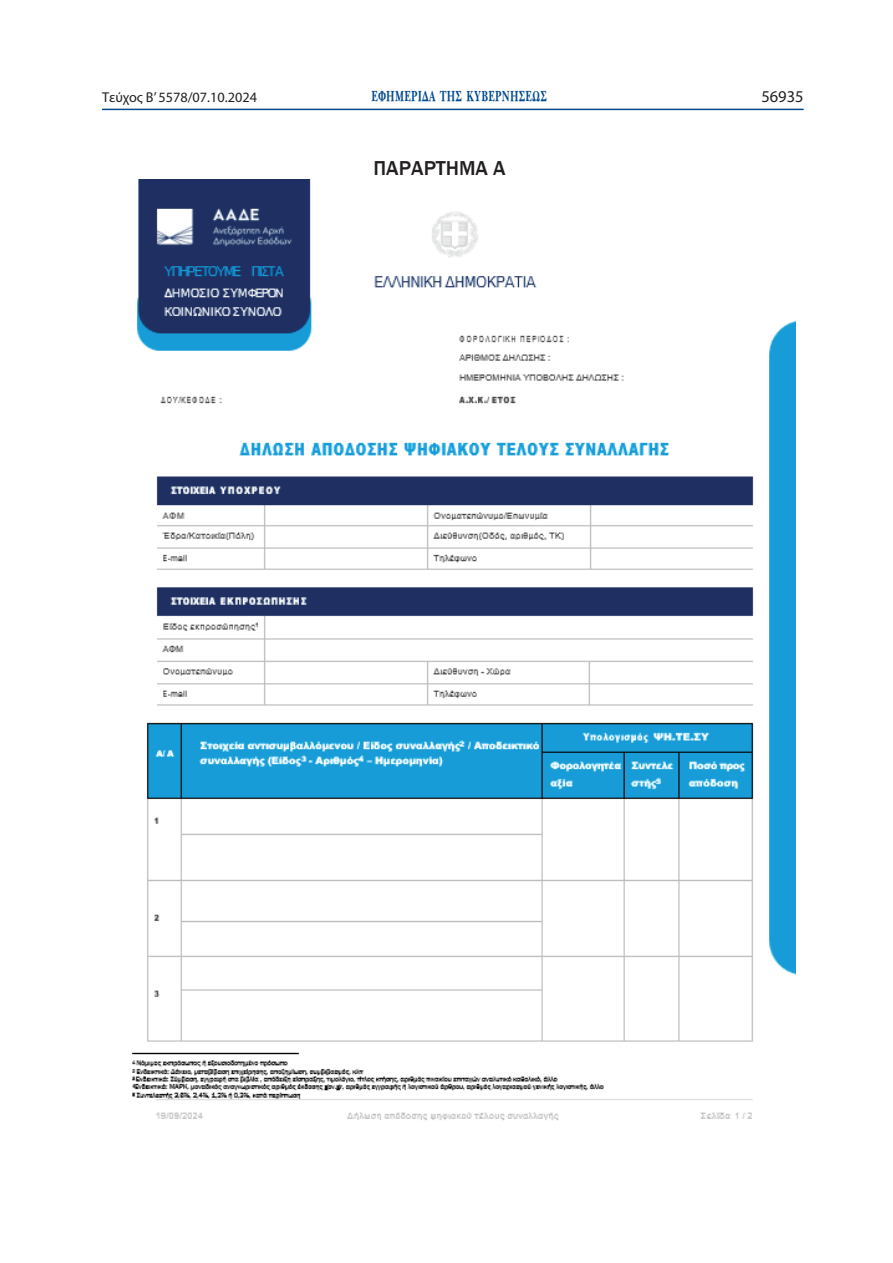
<style>
.page{position:relative;width:893px;height:1263px;background:#fff}
.page>*{position:absolute;margin:0;border:0;box-sizing:border-box;transform-origin:0 0}
.t1{font:500 20.7px "Franklin Gothic";color:#231f20}
.t2{font:16.5px "Myriad Pro";color:#231f20}
.t3{font:15px "UB Baskerville Bold";letter-spacing:.025em;color:#01498e;scale:.65 1}
.t4{font:14.25px "Myriad Pro";color:#231f20}
</style>
<div class="page">
<hr style="left:102px;top:109px;width:702px;height:1px;background:#01498e">
<img style="left:132px;top:179px;width:663px;height:942px">
<p class="t4" style="left:102px;top:89px;width:156px">Τεύχος B’ 5578/07.10.2024</p>
<p class="t3" style="left:371px;top:88px;width:272px">ΕΦΗΜΕΡΙΔΑ TΗΣ ΚΥΒΕΡΝΗΣΕΩΣ</p>
<p class="t2" style="left:761px;top:86px;width:44px">56935</p>
<h1 class="t1" style="left:373px;top:155px;width:134px">ΠΑΡΑΡΤΗΜΑ Α</h1>
</div>
